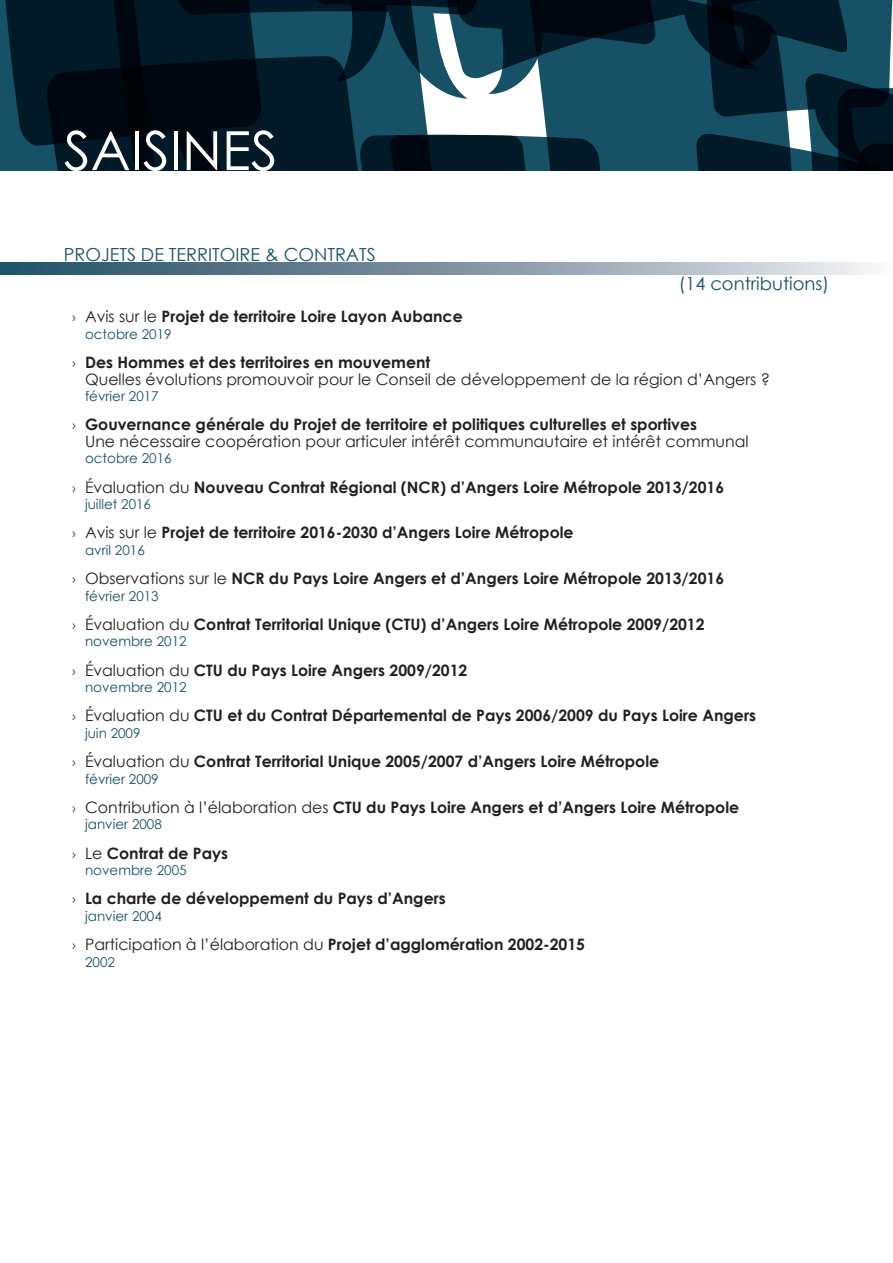
<style>
.page{position:relative;width:893px;height:1263px;background:#fff}
.page>*{position:absolute;margin:0;border:0;box-sizing:border-box;transform-origin:0 0}
.t1{font:54px "Century Gothic";color:#fff}
.t2{font:18px "Century Gothic";color:#175166}
.t3{font:700 15.75px "Century Gothic";color:#231f20}
.t4{font:15.75px/16.5px "Century Gothic";color:#231f20}
.t5{font:13.5px "Century Gothic";color:#175166}
.s1{font-family:"Myriad Pro";font-weight:400;font-size:15px;color:#175166}
.s2{font-weight:400}
.s3{font-family:"Myriad Pro";font-size:15px;color:#175166}
.s4{font-weight:700}
</style>
<div class="page">
<svg style="left:0;top:0;width:893px;height:170px;background:#163443"></svg>
<svg style="left:0;top:262px;width:875px;height:12px;background:#8196a4"></svg>
<p class="t1" style="left:64px;top:113px;width:215px">SAISINES</p>
<p class="t2" style="left:64px;top:242px;width:314px">PROJETS DE TERRITOIRE &amp; CONTRATS</p>
<p class="t2" style="left:679px;top:271px;width:152px">(14 contributions)</p>
<p class="t3" style="left:72px;top:305px;width:392px"><span class="s1">›</span> <span class="s2">Avis sur le</span> Projet de territoire Loire Layon Aubance</p>
<p class="t5" style="left:85px;top:324px;width:88px">octobre 2019</p>
<p class="t4" style="left:85px;top:354px;width:686px;text-indent:-13px"><span class="s3">›</span> <span class="s4">Des Hommes et des territoires en mouvement<br></span>Quelles évolutions promouvoir pour le Conseil de développement de la région d’Angers ?</p>
<p class="t5" style="left:85px;top:387px;width:75px">février 2017</p>
<p class="t4" style="left:85px;top:416px;width:665px;text-indent:-13px"><span class="s3">›</span> <span class="s4">Gouvernance générale du Projet de territoire et politiques culturelles et sportives<br></span>Une nécessaire coopération pour articuler intérêt communautaire et intérêt communal</p>
<p class="t5" style="left:85px;top:449px;width:88px">octobre 2016</p>
<p class="t3" style="left:72px;top:475px;width:653px"><span class="s1">›</span> <span class="s2">Évaluation du</span> Nouveau Contrat Régional (NCR) d’Angers Loire Métropole 2013/2016</p>
<p class="t5" style="left:85px;top:495px;width:68px">juillet 2016</p>
<p class="t3" style="left:72px;top:521px;width:503px"><span class="s1">›</span> <span class="s2">Avis sur le</span> Projet de territoire 2016-2030 d’Angers Loire Métropole</p>
<p class="t5" style="left:85px;top:540px;width:61px">avril 2016</p>
<p class="t3" style="left:72px;top:566px;width:653px"><span class="s1">›</span> <span class="s2">Observations sur le</span> NCR du Pays Loire Angers et d’Angers Loire Métropole 2013/2016</p>
<p class="t5" style="left:85px;top:586px;width:75px">février 2013</p>
<p class="t3" style="left:72px;top:612px;width:634px"><span class="s1">›</span> <span class="s2">Évaluation du</span> Contrat Territorial Unique (CTU) d’Angers Loire Métropole 2009/2012</p>
<p class="t5" style="left:85px;top:632px;width:103px">novembre 2012</p>
<p class="t3" style="left:72px;top:658px;width:397px"><span class="s1">›</span> <span class="s2">Évaluation du</span> CTU du Pays Loire Angers 2009/2012</p>
<p class="t5" style="left:85px;top:678px;width:103px">novembre 2012</p>
<p class="t3" style="left:72px;top:704px;width:685px"><span class="s1">›</span> <span class="s2">Évaluation du</span> CTU et du Contrat Départemental de Pays 2006/2009 du Pays Loire Angers</p>
<p class="t5" style="left:85px;top:723px;width:57px">juin 2009</p>
<p class="t3" style="left:72px;top:749px;width:588px"><span class="s1">›</span> <span class="s2">Évaluation du</span> Contrat Territorial Unique 2005/2007 d’Angers Loire Métropole</p>
<p class="t5" style="left:85px;top:769px;width:75px">février 2009</p>
<p class="t3" style="left:72px;top:795px;width:668px"><span class="s1">›</span> <span class="s2">Contribution à l’élaboration des</span> CTU du Pays Loire Angers et d’Angers Loire Métropole</p>
<p class="t5" style="left:85px;top:815px;width:78px">janvier 2008</p>
<p class="t3" style="left:72px;top:841px;width:157px"><span class="s1">›</span> <span class="s2">Le</span> Contrat de Pays</p>
<p class="t5" style="left:85px;top:861px;width:103px">novembre 2005</p>
<p class="t3" style="left:72px;top:887px;width:375px"><span class="s1">›</span> La charte de développement du Pays d’Angers</p>
<p class="t5" style="left:85px;top:906px;width:78px">janvier 2004</p>
<p class="t3" style="left:72px;top:932px;width:514px"><span class="s1">›</span> <span class="s2">Participation à l’élaboration du</span> Projet d’agglomération 2002-2015</p>
<p class="t5" style="left:85px;top:952px;width:31px">2002</p>
</div>
